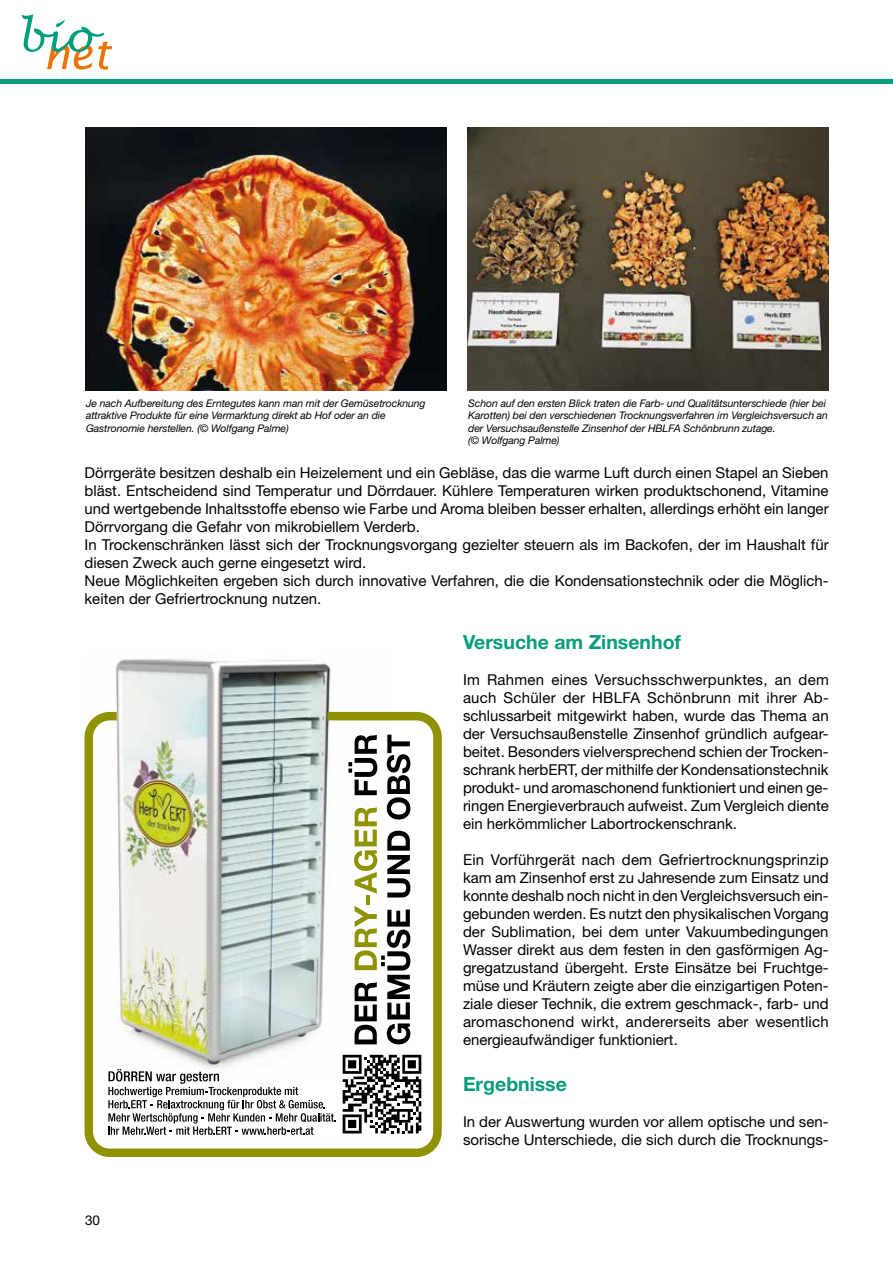
<style>
.page{position:relative;width:893px;height:1263px;background:#fff}
.page>*{position:absolute;margin:0;border:0;box-sizing:border-box;transform-origin:0 0}
.t1{font:700 19.5px "Helvetica Neue";color:#099d7b}
.t2{font:15px/18px "Helvetica Neue";color:#000}
.t3{font:13.5px "Helvetica Neue";color:#000}
.t4{font:italic 10.5px/12.6px "Helvetica Neue";letter-spacing:-.01em;color:#000}
</style>
<div class="page">
<div style="left:0;top:79px;width:893px;height:5px;background:#099d7b"></div>
<svg style="left:22px;top:14px;width:90px;height:56px"></svg>
<img style="left:85px;top:128px;width:361px;height:262px">
<img style="left:467px;top:128px;width:362px;height:262px">
<img style="left:108px;top:658px;width:284px;height:54px">
<svg style="left:85px;top:712px;width:357px;height:444px"></svg>
<svg style="left:348px;top:735px;width:62px;height:309px"></svg>
<p class="t4" style="left:86px;top:396px;width:341px">Je nach Aufbereitung des Erntegutes kann man mit der Gemüsetrocknung attraktive Produkte für eine Vermarktung direkt ab Hof oder an die<br>Gastronomie herstellen. (© Wolfgang Palme)</p>
<p class="t4" style="left:468px;top:396px;width:361px">Schon auf den ersten Blick traten die Farb- und Qualitätsunterschiede (hier bei Karotten) bei den verschiedenen Trocknungsverfahren im Vergleichsversuch an der Versuchsaußenstelle Zinsenhof der HBLFA Schönbrunn zutage.<br>(© Wolfgang Palme)</p>
<p class="t2" style="left:85px;top:463px;width:746px">Dörrgeräte besitzen deshalb ein Heizelement und ein Gebläse, das die warme Luft durch einen Stapel an Sieben bläst. Entscheidend sind Temperatur und Dörrdauer. Kühlere Temperaturen wirken produktschonend, Vitamine und wertgebende Inhaltsstoffe ebenso wie Farbe und Aroma bleiben besser erhalten, allerdings erhöht ein langer Dörrvorgang die Gefahr von mikrobiellem Verderb.<br>In Trockenschränken lässt sich der Trocknungsvorgang gezielter steuern als im Backofen, der im Haushalt für diesen Zweck auch gerne eingesetzt wird.<br>Neue Möglichkeiten ergeben sich durch innovative Verfahren, die die Kondensationstechnik oder die Möglich&shy;keiten der Gefriertrocknung nutzen.</p>
<h1 class="t1" style="left:463px;top:630px;width:220px">Versuche am Zinsenhof</h1>
<p class="t2" style="left:463px;top:671px;width:367px;text-align:justify">Im Rahmen eines Versuchsschwerpunktes, an dem auch Schüler der HBLFA Schönbrunn mit ihrer Ab&shy;schlussarbeit mitgewirkt haben, wurde das Thema an der Versuchsaußenstelle Zinsenhof gründlich aufgear&shy;beitet. Besonders vielversprechend schien der Trocken&shy;schrank herbERT, der mithilfe der Kondensationstechnik produkt- und aromaschonend funktioniert und einen ge&shy;ringen Energieverbrauch aufweist. Zum Vergleich diente ein herkömmlicher Labortrockenschrank.</p>
<p class="t2" style="left:463px;top:851px;width:367px;text-align:justify">Ein Vorführgerät nach dem Gefriertrocknungsprinzip kam am Zinsenhof erst zu Jahresende zum Einsatz und konnte deshalb noch nicht in den Vergleichsversuch ein&shy;gebunden werden. Es nutzt den physikalischen Vorgang der Sublimation, bei dem unter Vakuumbedingungen Wasser direkt aus dem festen in den gasförmigen Ag&shy;gregatzustand übergeht. Erste Einsätze bei Fruchtge&shy;müse und Kräutern zeigte aber die einzigartigen Poten&shy;ziale dieser Technik, die extrem geschmack-, farb- und aromaschonend wirkt, andererseits aber wesentlich energieaufwändiger funktioniert.</p>
<h1 class="t1" style="left:463px;top:1072px;width:105px">Ergebnisse</h1>
<p class="t2" style="left:463px;top:1112px;width:367px">In der Auswertung wurden vor allem optische und sen&shy;sorische Unterschiede, die sich durch die Trocknungs-</p>
<p class="t3" style="left:85px;top:1212px;width:17px">30</p>
</div>
